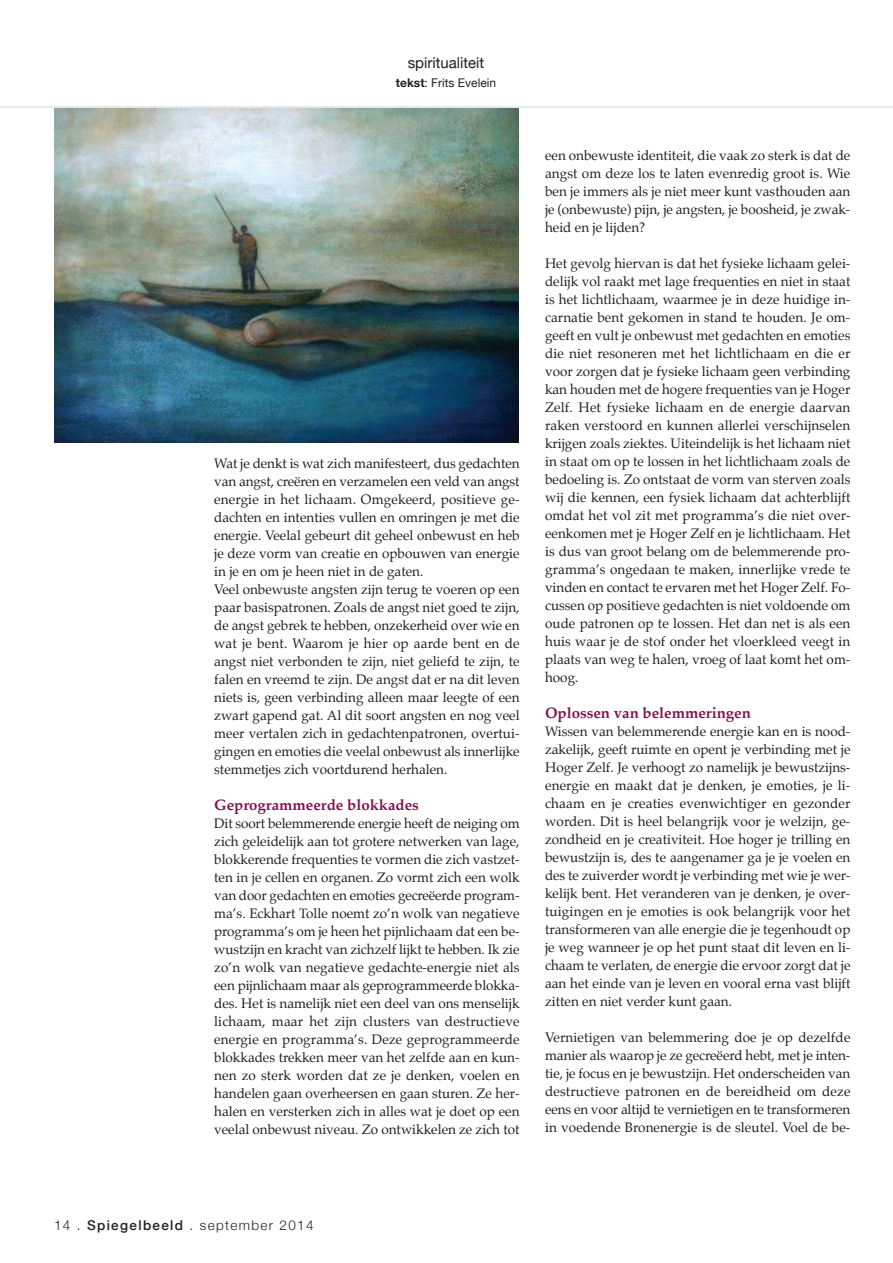
<style>
.page{position:relative;width:893px;height:1263px;background:#fff}
.page>*{position:absolute;margin:0;border:0;box-sizing:border-box;transform-origin:0 0}
.t1{font:700 15px "Palatino";color:#7e144b}
.t2{font:15px "Helvetica Neue";color:#231f20}
.t3{font:13.5px/18px "Palatino";color:#231f20;text-align:justify}
.t4{font:300 13.5px "Helvetica Neue";letter-spacing:.1em;color:#231f20}
.t5{font:12px "Helvetica Neue";color:#231f20}
.s1{font-weight:700}
.s2{font-weight:500}
</style>
<div class="page">
<hr style="left:0;top:106px;width:893px;height:2px;background:#e7e8e9">
<img style="left:54px;top:109px;width:465px;height:333px">
<p class="t2" style="left:408px;top:54px;width:78px">spiritualiteit</p>
<p class="t5" style="left:396px;top:75px;width:102px"><span class="s1">tekst</span>: Frits Evelein</p>
<p class="t3" style="left:214px;top:456px;width:307px;text-align:left">Wat je denkt is wat zich manifesteert, dus gedachten van angst, creëren en verzamelen een veld van angst energie in het lichaam. Omgekeerd, positieve ge&shy;dachten en intenties vullen en omringen je met die energie. Veelal gebeurt dit geheel onbewust en heb je deze vorm van creatie en opbouwen van energie in je en om je heen niet in de gaten.<br>Veel onbewuste angsten zijn terug te voeren op een paar basispatronen. Zoals de angst niet goed te zijn, de angst gebrek te hebben, onzekerheid over wie en wat je bent. Waarom je hier op aarde bent en de angst niet verbonden te zijn, niet geliefd te zijn, te falen en vreemd te zijn. De angst dat er na dit leven niets is, geen verbinding alleen maar leegte of een zwart gapend gat. Al dit soort angsten en nog veel meer vertalen zich in gedachtenpatronen, overtui&shy;gingen en emoties die veelal onbewust als innerlijke stemmetjes zich voortdurend herhalen.</p>
<p class="t1" style="left:214px;top:798px;width:206px">Geprogrammeerde blokkades</p>
<p class="t3" style="left:214px;top:816px;width:307px">Dit soort belemmerende energie heeft de neiging om zich geleidelijk aan tot grotere netwerken van lage, blokkerende frequenties te vormen die zich vastzet&shy;ten in je cellen en organen. Zo vormt zich een wolk van door gedachten en emoties gecreëerde program&shy;ma’s. Eckhart Tolle noemt zo’n wolk van negatieve programma’s om je heen het pijnlichaam dat een be&shy;wustzijn en kracht van zichzelf lijkt te hebben. Ik zie zo’n wolk van negatieve gedachte-energie niet als een pijnlichaam maar als geprogrammeerde blokka&shy;des. Het is namelijk niet een deel van ons menselijk lichaam, maar het zijn clusters van destructieve energie en programma’s. Deze geprogrammeerde blokkades trekken meer van het zelfde aan en kun&shy;nen zo sterk worden dat ze je denken, voelen en handelen gaan overheersen en gaan sturen. Ze her&shy;halen en versterken zich in alles wat je doet op een veelal onbewust niveau. Zo ontwikkelen ze zich tot</p>
<p class="t3" style="left:545px;top:147px;width:307px">een onbewuste identiteit, die vaak zo sterk is dat de angst om deze los te laten evenredig groot is. Wie ben je immers als je niet meer kunt vasthouden aan je (onbewuste) pijn, je angsten, je boosheid, je zwak&shy;heid en je lijden?</p>
<p class="t3" style="left:545px;top:255px;width:307px">Het gevolg hiervan is dat het fysieke lichaam gelei&shy;delijk vol raakt met lage frequenties en niet in staat is het lichtlichaam, waarmee je in deze huidige in&shy;carnatie bent gekomen in stand te houden. Je om&shy;geeft en vult je onbewust met gedachten en emoties die niet resoneren met het lichtlichaam en die er voor zorgen dat je fysieke lichaam geen verbinding kan houden met de hogere frequenties van je Hoger Zelf. Het fysieke lichaam en de energie daarvan raken verstoord en kunnen allerlei verschijnselen krijgen zoals ziektes. Uiteindelijk is het lichaam niet in staat om op te lossen in het lichtlichaam zoals de bedoeling is. Zo ontstaat de vorm van sterven zoals wij die kennen, een fysiek lichaam dat achterblijft omdat het vol zit met programma’s die niet over&shy;eenkomen met je Hoger Zelf en je lichtlichaam. Het is dus van groot belang om de belemmerende pro&shy;gramma’s ongedaan te maken, innerlijke vrede te vinden en contact te ervaren met het Hoger Zelf. Fo&shy;cussen op positieve gedachten is niet voldoende om oude patronen op te lossen. Het dan net is als een huis waar je de stof onder het vloerkleed veegt in plaats van weg te halen, vroeg of laat komt het om&shy;hoog.</p>
<p class="t1" style="left:545px;top:706px;width:207px">Oplossen van belemmeringen</p>
<p class="t3" style="left:545px;top:723px;width:307px">Wissen van belemmerende energie kan en is nood&shy;zakelijk, geeft ruimte en opent je verbinding met je Hoger Zelf. Je verhoogt zo namelijk je bewustzijns&shy;energie en maakt dat je denken, je emoties, je li&shy;chaam en je creaties evenwichtiger en gezonder worden. Dit is heel belangrijk voor je welzijn, ge&shy;zondheid en je creativiteit. Hoe hoger je trilling en bewustzijn is, des te aangenamer ga je je voelen en des te zuiverder wordt je verbinding met wie je wer&shy;kelijk bent. Het veranderen van je denken, je over&shy;tuigingen en je emoties is ook belangrijk voor het transformeren van alle energie die je tegenhoudt op je weg wanneer je op het punt staat dit leven en li&shy;chaam te verlaten, de energie die ervoor zorgt dat je aan het einde van je leven en vooral erna vast blijft zitten en niet verder kunt gaan.</p>
<p class="t3" style="left:545px;top:1029px;width:307px">Vernietigen van belemmering doe je op dezelfde manier als waarop je ze gecreëerd hebt, met je inten&shy;tie, je focus en je bewustzijn. Het onderscheiden van destructieve patronen en de bereidheid om deze eens en voor altijd te vernietigen en te transformeren in voedende Bronenergie is de sleutel. Voel de be-</p>
<p class="t4" style="left:54px;top:1217px;width:261px">14 . <span class="s2">Spiegelbeeld</span> . september 2014</p>
</div>
